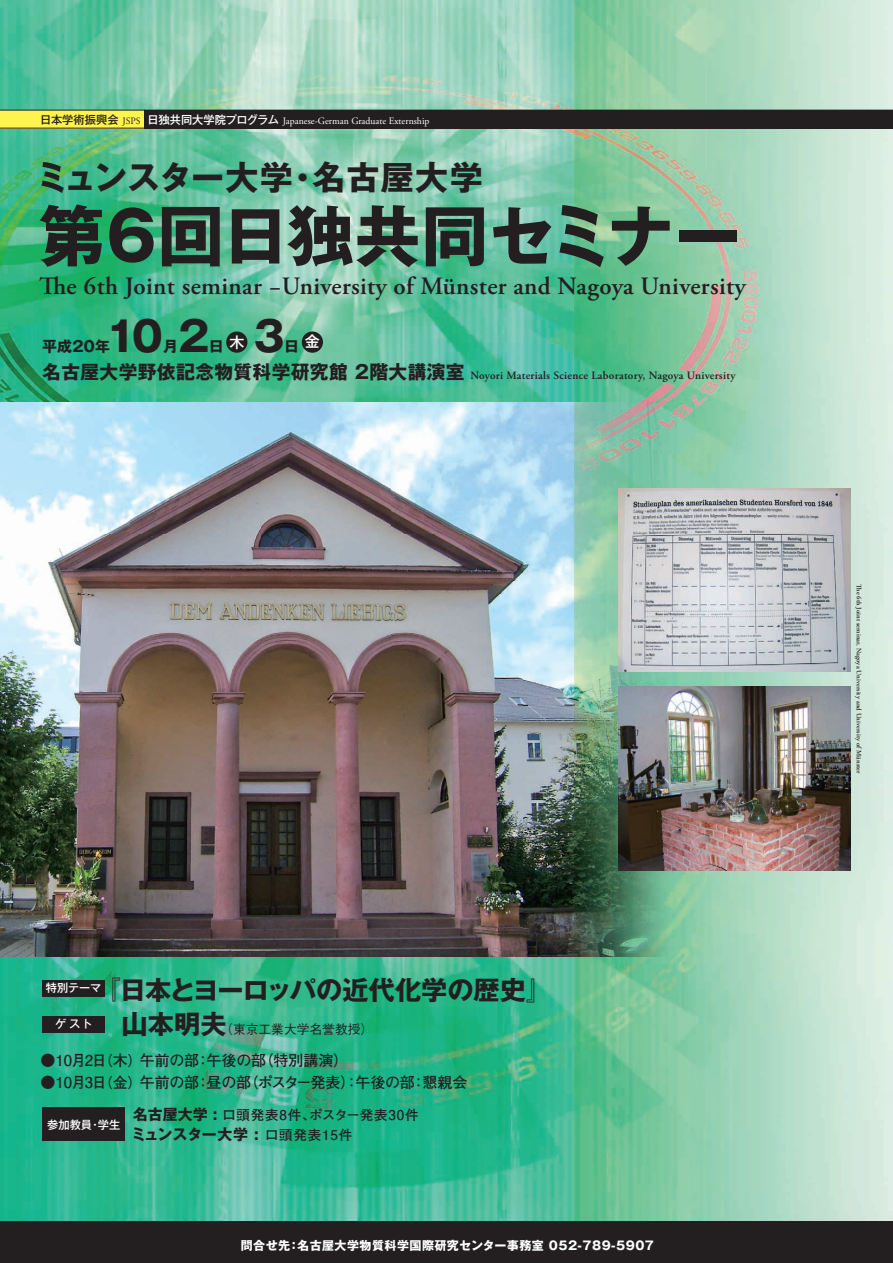
<style>
.page{position:relative;width:893px;height:1263px;background:#fff}
.page>*{position:absolute;margin:0;border:0;box-sizing:border-box;transform-origin:0 0}
.t1{font:700 66.45px "Gothic MB101 Pro";letter-spacing:-.025em;color:#231f20}
.t2{font:700 41.25px "Gothic MB101 Pro";color:#231f20}
.t3{font:700 33.22px "Gothic MB101 Pro";letter-spacing:-.02em;color:#231f20}
.t4{font:700 33.22px "Gothic MB101 Pro";letter-spacing:.035em;color:#231f20}
.t5{font:700 26.25px "Gothic MB101 Pro";color:#231f20}
.t6{font:600 24.9px "Adobe Garamond Pro";letter-spacing:.015em;color:#231f20}
.t7{font:700 18.75px "Gothic MB101 Pro";letter-spacing:.02em;color:#231f20}
.t8{font:700 15px "Futo Go B101 Pro";letter-spacing:-.02em;color:#231f20}
.t9{font:700 15px "Gothic MB101 Pro";letter-spacing:-.005em;color:#231f20}
.t10{font:500 15px "Gothic MB101 Pro";color:#fff}
.t11{font:700 13.5px "Futo Go B101 Pro";letter-spacing:.06em;color:#231f20}
.t12{font:700 13.5px "Futo Go B101 Pro";letter-spacing:.025em;color:#231f20}
.t13{font:500 12.75px "Gothic BBB Pro";color:#231f20}
.t14{font:700 12px "Gothic MB101 Pro";letter-spacing:.04em;color:#fff}
.t15{font:600 11.25px "Adobe Garamond Pro";letter-spacing:.025em;color:#231f20}
.t16{font:500 11.25px "Gothic MB101 Pro";color:#fff}
.t17{font:500 11.25px "Gothic MB101 Pro";letter-spacing:-.02em;color:#fff}
.t18{font:500 11.25px "Gothic MB101 Pro";color:#231f20}
.t19{font:9.75px "Adobe Garamond Pro";color:#fff}
.t20{font:9.75px "Adobe Garamond Pro";color:#231f20}
.t21{font:600 6.75px "Adobe Garamond Pro";letter-spacing:.015em;color:#231f20}
.s1{font-size:14.25px}
</style>
<div class="page">
<img style="left:0;top:0;width:893px;height:1221px">
<svg style="left:0;top:110px;width:893px;height:18px;background:#443f27"></svg>
<div style="left:42px;top:980px;width:63px;height:16px;background:#231f20"></div>
<div style="left:42px;top:1016px;width:63px;height:16px;background:#231f20"></div>
<div style="left:42px;top:1107px;width:83px;height:34px;background:#231f20"></div>
<div style="left:226px;top:331px;width:21px;height:22px;background:#231f20;border-radius:50%"></div>
<div style="left:302px;top:331px;width:21px;height:22px;background:#231f20;border-radius:50%"></div>
<div style="left:0;top:1221px;width:893px;height:42px;background:#231f20"></div>
<img style="left:618px;top:488px;width:232px;height:184px">
<img style="left:618px;top:686px;width:232px;height:184px">
<svg style="left:39px;top:276px;width:27px;height:18px"></svg>
<svg style="left:857px;top:584px;width:4px;height:7px"></svg>
<p class="t18" style="left:40px;top:110px;width:80px">日本学術振興会</p>
<p class="t20" style="left:122px;top:115px;width:20px">JSPS</p>
<p class="t17" style="left:148px;top:110px;width:133px">日独共同大学院プログラム</p>
<p class="t19" style="left:283px;top:115px;width:148px">Japanese-German Graduate Externship</p>
<h3 class="t4" style="left:312px;top:150px;width:172px">名古屋大学</h3>
<h3 class="t3" style="left:36px;top:150px;width:259px">ミュンスター大学</h3>
<h1 class="t1" style="left:39px;top:181px;width:703px">第６回日独共同セミナー</h1>
<h3 class="t6" style="left:67px;top:272px;width:680px">6e th Joint seminar −University of Münster and Nagoya University</h3>
<h3 class="t4" style="left:286px;top:150px;width:35px">・</h3>
<h2 class="t2" style="left:100px;top:302px;width:115px">１0 ２</h2>
<p class="t9" style="left:42px;top:334px;width:69px">平成２０年</p>
<p class="t9" style="left:163px;top:334px;width:16px">月</p>
<p class="t9" style="left:209px;top:334px;width:16px">日</p>
<p class="t10" style="left:230px;top:329px;width:16px">木</p>
<h2 class="t2" style="left:248px;top:302px;width:43px">３</h2>
<p class="t9" style="left:284px;top:334px;width:16px">日</p>
<p class="t10" style="left:305px;top:329px;width:16px">金</p>
<p class="t7" style="left:42px;top:357px;width:424px">名古屋大学野依記念物質科学研究館２階大講演室</p>
<p class="t15" style="left:470px;top:369px;width:266px">Noyori Materials Science Laboratory, Nagoya University</p>
<p class="t16" style="left:46px;top:979px;width:57px">特別テーマ</p>
<p class="t16" style="left:55px;top:1015px;width:39px">ゲスト</p>
<h3 class="t5" style="left:95px;top:968px;width:459px">『日本とヨーロッパの近代化学の歴史『</h3>
<p class="t13" style="left:220px;top:1018px;width:154px">（東京工業大学名誉教授(</p>
<h3 class="t5" style="left:122px;top:1002px;width:106px">山本明夫</h3>
<p class="t8" style="left:41px;top:1048px;width:103px">●10月 <span class="s1">（</span>日2 木<span class="s1">）</span></p>
<p class="t8" style="left:41px;top:1070px;width:103px">●10月 <span class="s1">（</span>日3 金<span class="s1">）</span></p>
<p class="t8" style="left:259px;top:1048px;width:91px">（特別講演(</p>
<p class="t8" style="left:140px;top:1048px;width:61px">午前の部</p>
<p class="t8" style="left:207px;top:1048px;width:61px">午後の部</p>
<p class="t8" style="left:195px;top:1048px;width:16px">：</p>
<p class="t8" style="left:244px;top:1070px;width:117px">（ポスター発表：）</p>
<p class="t8" style="left:140px;top:1070px;width:61px">午前の部</p>
<p class="t8" style="left:356px;top:1070px;width:61px">午後の部</p>
<p class="t8" style="left:422px;top:1070px;width:46px">懇親会</p>
<p class="t8" style="left:207px;top:1070px;width:46px">昼の部</p>
<p class="t8" style="left:195px;top:1070px;width:16px">：</p>
<p class="t8" style="left:411px;top:1070px;width:16px">：</p>
<p class="t16" style="left:98px;top:1115px;width:24px">学生</p>
<p class="t16" style="left:47px;top:1115px;width:47px">参加教員</p>
<p class="t16" style="left:89px;top:1115px;width:13px">・</p>
<p class="t9" style="left:133px;top:1102px;width:86px">名古屋大学 :</p>
<p class="t12" style="left:309px;top:1104px;width:111px">ポスター発表30件</p>
<p class="t11" style="left:222px;top:1104px;width:95px">口頭発表8件、</p>
<p class="t9" style="left:131px;top:1122px;width:129px">ミュンスター大学 :</p>
<p class="t11" style="left:265px;top:1124px;width:89px">口頭発表15件</p>
<p class="t14" style="left:297px;top:1236px;width:358px">名古屋大学物質科学国際研究センター事務室 052-789-5907</p>
<p class="t14" style="left:241px;top:1236px;width:51px">問合せ先</p>
<p class="t14" style="left:288px;top:1236px;width:13px">：</p>
<p class="t21" style="left:863px;top:592px;width:183px;rotate:90deg">6e th Joint seminar, Nagoya University and University ofMünster</p>
</div>
